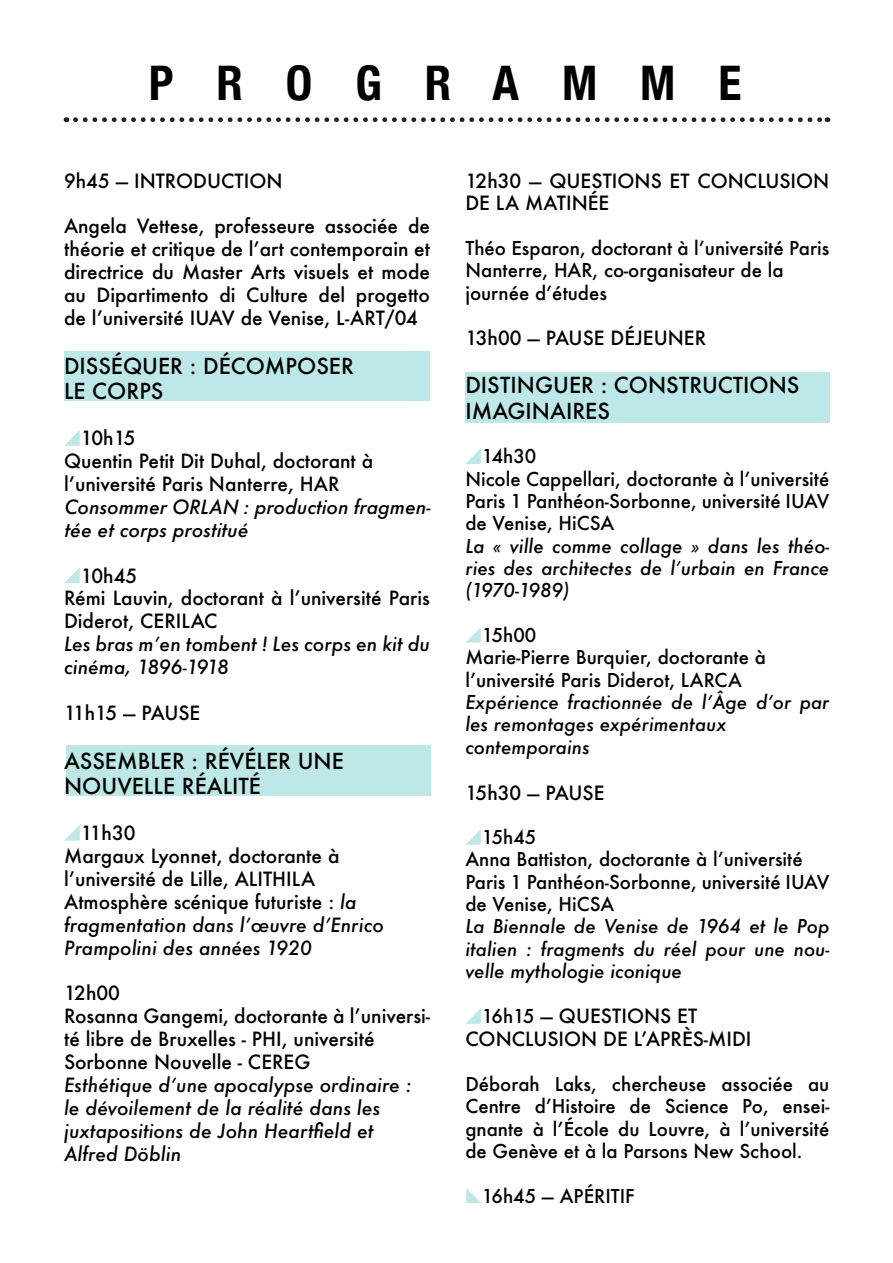
<style>
.page{position:relative;width:893px;height:1263px;background:#fff}
.page>*{position:absolute;margin:0;border:0;box-sizing:border-box;transform-origin:0 0}
.t1{font:700 condensed 47.7px "Helvetica Neue";color:#000}
.t2{font:500 21.45px "Futura";color:#000}
.t3{font:500 19.05px/23px "Futura";color:#000}
.t4{font:italic 500 19.05px/23px "Futura";color:#000}
.t5{font:500 18.6px/22.4px "Futura";color:#000}
.t6{font:italic 500 18.6px/22.4px "Futura";color:#000;text-align:justify}
.s1{font-style:italic}
.s2{font-size:18.6px}
</style>
<div class="page">
<div style="left:465px;top:372px;width:364px;height:50px;background:#bde8e7"></div>
<svg style="left:75px;top:117px;width:753px;height:5px"></svg>
<div style="left:64px;top:351px;width:366px;height:49px;background:#bde8e7"></div>
<div style="left:66px;top:745px;width:364px;height:51px;background:#bde8e7"></div>
<svg style="left:466px;top:449px;width:15px;height:15px"></svg>
<svg style="left:466px;top:628px;width:15px;height:15px"></svg>
<svg style="left:466px;top:830px;width:15px;height:15px"></svg>
<svg style="left:466px;top:1009px;width:15px;height:15px"></svg>
<svg style="left:466px;top:1188px;width:15px;height:15px"></svg>
<svg style="left:65px;top:431px;width:15px;height:15px"></svg>
<svg style="left:65px;top:568px;width:15px;height:15px"></svg>
<svg style="left:65px;top:826px;width:15px;height:15px"></svg>
<p class="t1" style="left:149px;top:43px;width:594px">P R O G R A M M E</p>
<p class="t3" style="left:64px;top:169px;width:220px">9h45 — INTRODUCTION</p>
<p class="t3" style="left:64px;top:215px;width:367px;text-align:justify">Angela Vettese, professeure associée de théorie et critique de l’art contemporain et directrice du Master Arts visuels et mode au Dipartimento di Culture del progetto de l’université IUAV de Venise, L-ART/04</p>
<p class="t2" style="left:64px;top:351px;width:291px">DISSÉQUER : DÉCOMPOSER</p>
<p class="t2" style="left:64px;top:377px;width:101px">LE CORPS</p>
<p class="t3" style="left:81px;top:426px;width:56px">10h15</p>
<p class="t3" style="left:64px;top:449px;width:311px">Quentin Petit Dit Duhal, doctorant à</p>
<p class="t3" style="left:64px;top:472px;width:277px">l’université Paris Nanterre, HAR</p>
<p class="t4" style="left:64px;top:495px;width:370px">Consommer ORLAN : production fragmen&shy;tée et corps prostitué</p>
<p class="t3" style="left:81px;top:564px;width:58px">10h45</p>
<p class="t3" style="left:64px;top:587px;width:367px">Rémi Lauvin, doctorant à l’université Paris<br>Diderot, CERILAC</p>
<p class="t4" style="left:64px;top:632px;width:367px">Les bras m’en tombent ! Les corps en kit du cinéma, 1896-1918</p>
<p class="t3" style="left:64px;top:701px;width:138px">11h15 — PAUSE</p>
<p class="t2" style="left:64px;top:746px;width:281px">ASSEMBLER : RÉVÉLER UNE</p>
<p class="t2" style="left:64px;top:772px;width:198px">NOUVELLE RÉALITÉ</p>
<p class="t3" style="left:81px;top:821px;width:56px">11h30</p>
<p class="t3" style="left:64px;top:844px;width:277px">Margaux Lyonnet, doctorante à</p>
<p class="t3" style="left:64px;top:867px;width:253px">l’université de Lille, ALITHILA</p>
<p class="t3" style="left:64px;top:890px;width:294px">Atmosphère scénique futuriste : <span class="s1">la</span></p>
<p class="t4" style="left:64px;top:913px;width:321px">fragmentation dans l’œuvre d’Enrico</p>
<p class="t4" style="left:64px;top:936px;width:249px">Prampolini des années 1920</p>
<p class="t3" style="left:64px;top:982px;width:58px">12h00</p>
<p class="t3" style="left:64px;top:1004px;width:367px">Rosanna Gangemi, doctorante à l’universi&shy;té libre de Bruxelles - PHI, université</p>
<p class="t3" style="left:64px;top:1050px;width:248px">Sorbonne Nouvelle - CEREG</p>
<p class="t4" style="left:64px;top:1073px;width:349px">Esthétique d’une apocalypse ordinaire :</p>
<p class="t4" style="left:64px;top:1096px;width:318px">le dévoilement de la réalité dans les</p>
<p class="t4" style="left:64px;top:1119px;width:311px">juxtapositions de John Heartfield et</p>
<p class="t4" style="left:64px;top:1142px;width:119px">Alfred Döblin</p>
<p class="t3" style="left:465px;top:169px;width:365px">12h30 — QUESTIONS ET CONCLUSION<br>DE LA MATINÉE</p>
<p class="t5" style="left:465px;top:237px;width:366px">Théo Esparon, doctorant à l’université Paris<br>Nanterre, HAR, co-organisateur de la</p>
<p class="t5" style="left:465px;top:281px;width:143px">journée d’études</p>
<p class="t3" style="left:465px;top:326px;width:242px">13h00 — PAUSE DÉJEUNER</p>
<p class="t2" style="left:465px;top:370px;width:336px">DISTINGUER : CONSTRUCTIONS</p>
<p class="t2" style="left:465px;top:396px;width:146px">IMAGINAIRES</p>
<p class="t5" style="left:482px;top:445px;width:56px">14h30</p>
<p class="t5" style="left:465px;top:467px;width:366px;text-align:justify">Nicole Cappellari, doctorante à l’université Paris 1 Panthéon-Sorbonne, université IUAV de Venise, HiCSA</p>
<p class="t6" style="left:465px;top:534px;width:366px">La « ville comme collage » dans les théo&shy;ries des architectes de l’urbain en France (1970-1989)</p>
<p class="t5" style="left:482px;top:624px;width:56px">15h00</p>
<p class="t5" style="left:465px;top:646px;width:302px">Marie-Pierre Burquier, doctorante à</p>
<p class="t5" style="left:465px;top:668px;width:278px">l’université Paris Diderot, LARCA</p>
<p class="t6" style="left:465px;top:691px;width:366px">Expérience fractionnée de l’Âge d’or par les remontages expérimentaux</p>
<p class="t6" style="left:465px;top:735px;width:126px">contemporains</p>
<p class="t5" style="left:482px;top:826px;width:56px">15h45</p>
<p class="t5" style="left:465px;top:848px;width:339px">Anna Battiston, doctorante à l’université</p>
<p class="t5" style="left:465px;top:870px;width:365px">Paris 1 Panthéon-Sorbonne, université IUAV de Venise, HiCSA</p>
<p class="t6" style="left:465px;top:915px;width:366px">La Biennale de Venise de 1964 et le Pop italien : fragments du réel pour une nou&shy;velle mythologie iconique</p>
<p class="t3" style="left:482px;top:1004px;width:217px"><span class="s2">16h15</span> — QUESTIONS ET</p>
<p class="t3" style="left:465px;top:1027px;width:288px">CONCLUSION DE L’APRÈS-MIDI</p>
<p class="t5" style="left:465px;top:1072px;width:366px;text-align:justify">Déborah Laks, chercheuse associée au Centre d’Histoire de Science Po, ensei&shy;gnante à l’École du Louvre, à l’université de Genève et à la Parsons New School.</p>
<p class="t5" style="left:482px;top:1184px;width:155px">16h45 — APÉRITIF</p>
</div>
